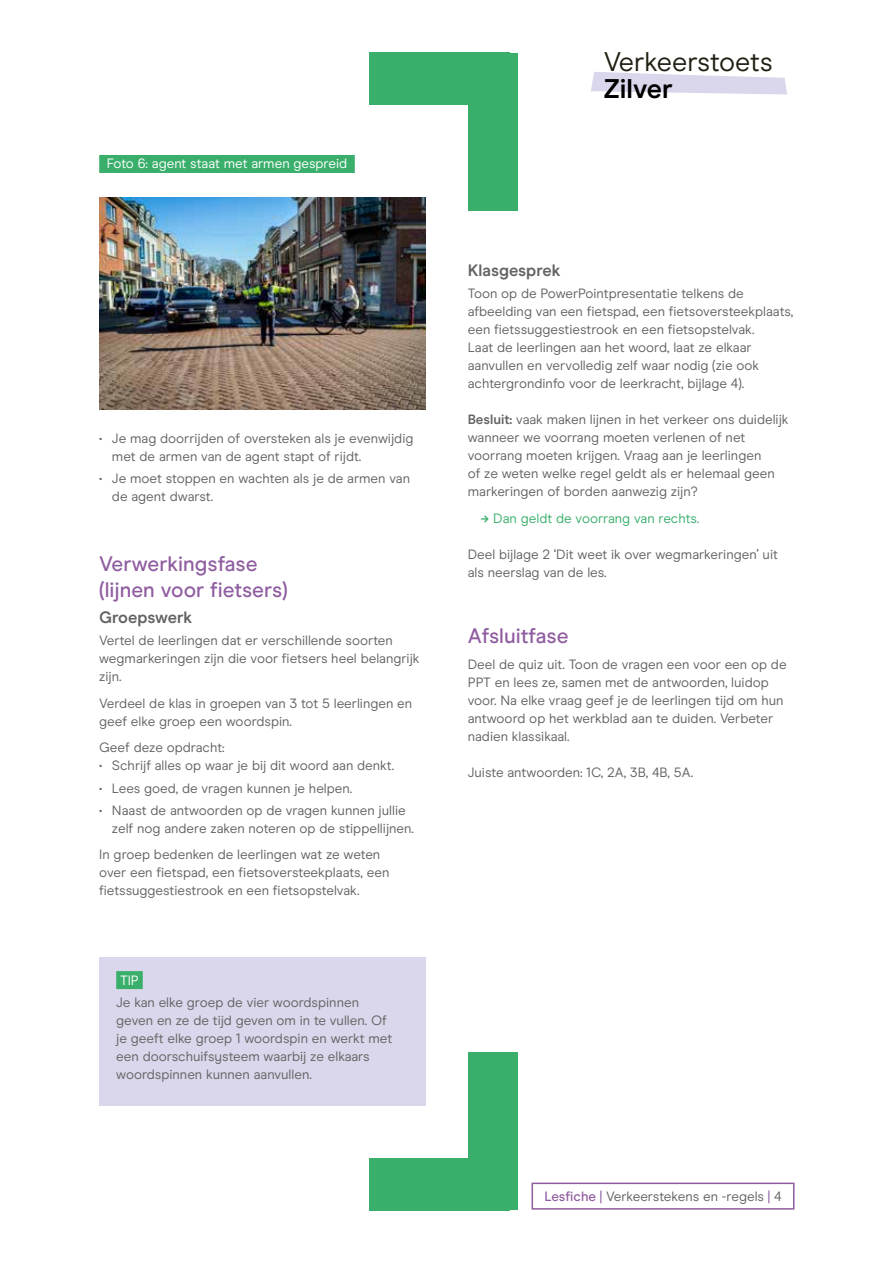
<style>
.page{position:relative;width:893px;height:1263px;background:#fff}
.page>*{position:absolute;margin:0;border:0;box-sizing:border-box;transform-origin:0 0}
.t1{font:27px "Modern Era";letter-spacing:-.005em;color:#211f12}
.t2{font:700 27px "Modern Era";color:#000}
.t3{font:500 21px/25.5px "Modern Era";color:#8f5ca0}
.t4{font:700 16.5px "Modern Era";color:#626463}
.t5{font:13.5px/18px "Modern Era";color:#626463}
.t6{font:13.5px "Modern Era";color:#fff}
.t7{font:13.5px "Modern Era";color:#3aaf6c}
.s1{font-weight:700}
.s2{font-weight:500;color:#8f5ca0}
.s3{color:#8f5ca0}
</style>
<div class="page">
<svg style="left:591px;top:72px;width:196px;height:23px"></svg>
<div style="left:531px;top:1182px;width:263px;height:27px;border:2px solid #8f5ca0"></div>
<div style="left:99px;top:155px;width:256px;height:18px;background:#3aaf6c"></div>
<div style="left:469px;top:53px;width:49px;height:157px;background:#3aaf6c"></div>
<div style="left:369px;top:53px;width:140px;height:52px;background:#3aaf6c"></div>
<div style="left:469px;top:1052px;width:49px;height:158px;background:#3aaf6c"></div>
<div style="left:369px;top:1158px;width:140px;height:52px;background:#3aaf6c"></div>
<img style="left:99px;top:197px;width:326px;height:213px">
<div style="left:99px;top:957px;width:326px;height:148px;background:#dad6eb"></div>
<div style="left:116px;top:971px;width:27px;height:18px;background:#3aaf6c"></div>
<p class="t6" style="left:107px;top:156px;width:242px">Foto 6: agent staat met armen gespreid</p>
<p class="t5" style="left:112px;top:429px;width:303px;text-indent:-13px">• Je mag doorrijden of oversteken als je evenwijdig met de armen van de agent stapt of rijdt.</p>
<p class="t5" style="left:112px;top:469px;width:300px;text-indent:-13px">• Je moet stoppen en wachten als je de armen van de agent dwarst.</p>
<h2 class="t3" style="left:99px;top:551px;width:190px">Verwerkingsfase (lijnen voor fietsers)</h2>
<p class="t4" style="left:99px;top:608px;width:95px">Groepswerk</p>
<p class="t5" style="left:99px;top:632px;width:322px">Vertel de leerlingen dat er verschillende soorten wegmarkeringen zijn die voor fietsers heel belangrijk zijn.</p>
<p class="t5" style="left:99px;top:694px;width:315px">Verdeel de klas in groepen van 3 tot 5 leerlingen en geef elke groep een woordspin.</p>
<p class="t5" style="left:99px;top:739px;width:127px">Geef deze opdracht:</p>
<p class="t5" style="left:99px;top:757px;width:297px">• Schrijf alles op waar je bij dit woord aan denkt.</p>
<p class="t5" style="left:99px;top:779px;width:255px">• Lees goed, de vragen kunnen je helpen.</p>
<p class="t5" style="left:112px;top:801px;width:304px;text-indent:-13px">• Naast de antwoorden op de vragen kunnen jullie zelf nog andere zaken noteren op de stippellijnen.</p>
<p class="t5" style="left:99px;top:846px;width:292px">In groep bedenken de leerlingen wat ze weten over een fietspad, een fietsoversteekplaats, een fietssuggestiestrook en een fietsopstelvak.</p>
<p class="t6" style="left:120px;top:972px;width:20px">TIP</p>
<p class="t5" style="left:116px;top:993px;width:278px">Je kan elke groep de vier woordspinnen geven en ze de tijd geven om in te vullen. Of je geeft elke groep 1 woordspin en werkt met een doorschuifsysteem waarbij ze elkaars woordspinnen kunnen aanvullen.</p>
<h1 class="t1" style="left:604px;top:46px;width:171px">Verkeerstoets</h1>
<h1 class="t2" style="left:603px;top:73px;width:71px">Zilver</h1>
<p class="t4" style="left:468px;top:261px;width:94px">Klasgesprek</p>
<p class="t5" style="left:468px;top:285px;width:327px">Toon op de PowerPointpresentatie telkens de afbeelding van een fietspad, een fietsoversteekplaats, een fietssuggestiestrook en een fietsopstelvak.<br>Laat de leerlingen aan het woord, laat ze elkaar aanvullen en vervolledig zelf waar nodig (zie ook achtergrondinfo voor de leerkracht, bijlage 4).</p>
<p class="t5" style="left:468px;top:411px;width:322px"><span class="s1">Besluit:</span> vaak maken lijnen in het verkeer ons duidelijk wanneer we voorrang moeten verlenen of net voorrang moeten krijgen. Vraag aan je leerlingen<br>of ze weten welke regel geldt als er helemaal geen markeringen of borden aanwezig zijn?</p>
<p class="t7" style="left:480px;top:510px;width:220px"><span class="s1">→</span> Dan geldt de voorrang van rechts.</p>
<p class="t5" style="left:468px;top:545px;width:312px">Deel bijlage 2 ‘Dit weet ik over wegmarkeringen’ uit als neerslag van de les.</p>
<h2 class="t3" style="left:468px;top:623px;width:102px">Afsluitfase</h2>
<p class="t5" style="left:468px;top:655px;width:320px">Deel de quiz uit. Toon de vragen een voor een op de PPT en lees ze, samen met de antwoorden, luidop voor. Na elke vraag geef je de leerlingen tijd om hun antwoord op het werkblad aan te duiden. Verbeter nadien klassikaal.</p>
<p class="t5" style="left:468px;top:763px;width:227px">Juiste antwoorden: 1C, 2A, 3B, 4B, 5A.</p>
<p class="t5" style="left:544px;top:1188px;width:239px"><span class="s2">Lesfiche</span> <span class="s3">|</span> Verkeerstekens en -regels <span class="s3">|</span> 4</p>
</div>
